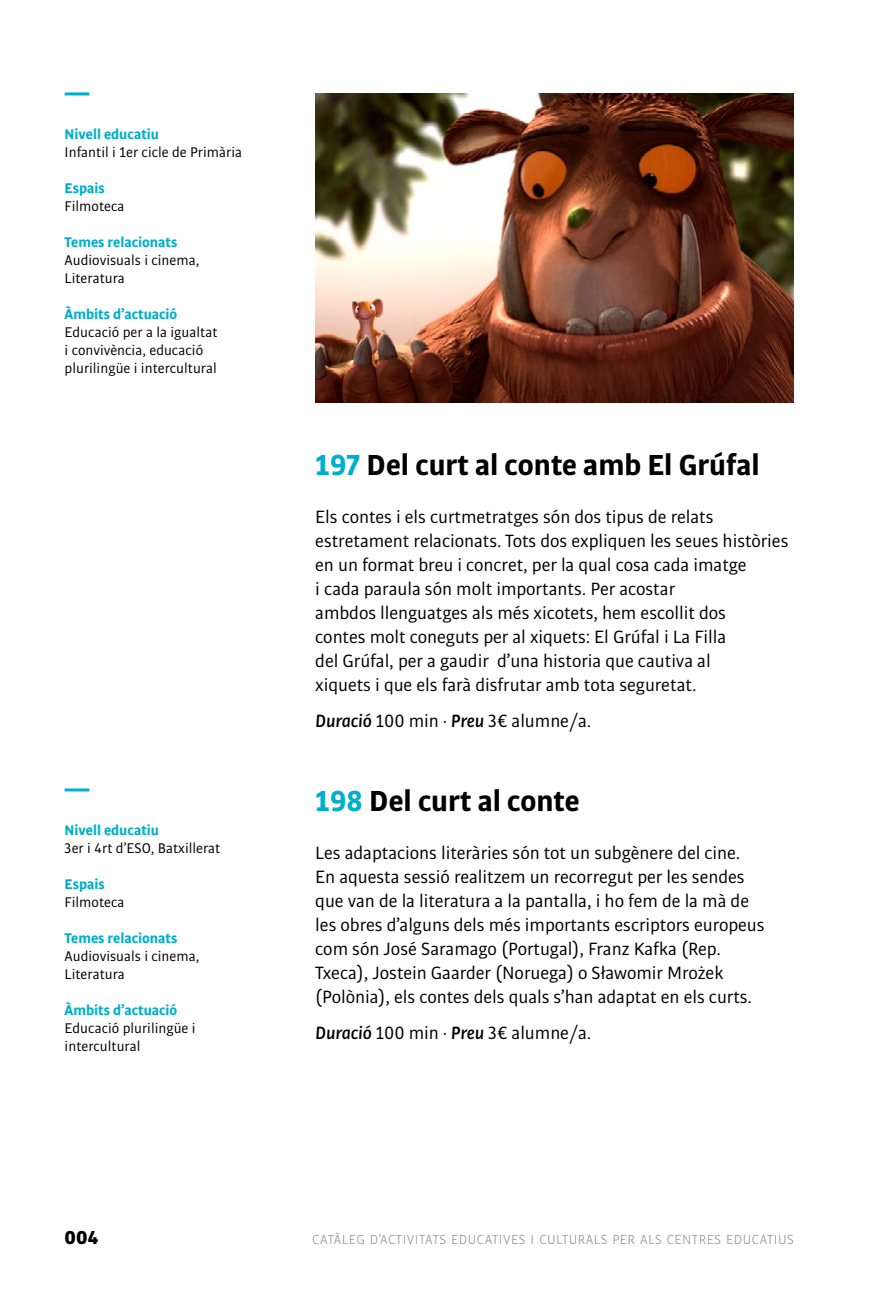
<style>
.page{position:relative;width:879px;height:1304px;background:#fff}
.page>*{position:absolute;margin:0;border:0;box-sizing:border-box;transform-origin:0 0}
.t1{font:700 31px "Bulo";color:#000}
.t2{font:900 20px "Bulo";color:#000}
.t3{font:19px/24px "Bulo";letter-spacing:-.005em;color:#000}
.t4{font:15px/18px "Bulo";color:#000}
.t5{font:700 15px "Bulo";color:#00afcb}
.t6{font:300 14px "Bulo";letter-spacing:.03em;color:#878786}
.s1{color:#00afcb}
.s2{font-weight:500;font-style:italic}
</style>
<div class="page">
<hr style="left:65px;top:788px;width:24px;height:3px;background:#00afcb">
<hr style="left:65px;top:92px;width:24px;height:3px;background:#00afcb">
<img style="left:315px;top:93px;width:479px;height:309px">
<p class="t5" style="left:65px;top:125px;width:96px">Nivell educatiu</p>
<p class="t4" style="left:65px;top:143px;width:179px">Infantil i 1er cicle de Primària</p>
<p class="t5" style="left:65px;top:179px;width:42px">Espais</p>
<p class="t4" style="left:65px;top:197px;width:61px">Filmoteca</p>
<p class="t5" style="left:65px;top:233px;width:114px">Temes relacionats</p>
<p class="t4" style="left:65px;top:251px;width:136px">Audiovisuals i cinema,<br>Literatura</p>
<p class="t5" style="left:65px;top:305px;width:114px">Àmbits d’actuació</p>
<p class="t4" style="left:65px;top:323px;width:154px">Educació per a la igualtat i convivència, educació plurilingüe i intercultural</p>
<p class="t5" style="left:65px;top:821px;width:96px">Nivell educatiu</p>
<p class="t4" style="left:65px;top:839px;width:157px">3er i 4rt d’ESO, Batxillerat</p>
<p class="t5" style="left:65px;top:875px;width:42px">Espais</p>
<p class="t4" style="left:65px;top:893px;width:61px">Filmoteca</p>
<p class="t5" style="left:65px;top:929px;width:114px">Temes relacionats</p>
<p class="t4" style="left:65px;top:947px;width:136px">Audiovisuals i cinema,<br>Literatura</p>
<p class="t5" style="left:65px;top:1001px;width:114px">Àmbits d’actuació</p>
<p class="t4" style="left:65px;top:1019px;width:133px">Educació plurilingüe i intercultural</p>
<h1 class="t1" style="left:315px;top:445px;width:446px"><span class="s1">197</span> Del curt al conte amb El Grúfal</h1>
<p class="t3" style="left:315px;top:505px;width:475px">Els contes i els curtmetratges són dos tipus de relats estretament relacionats. Tots dos expliquen les seues històries en un format breu i concret, per la qual cosa cada imatge<br>i cada paraula són molt importants. Per acostar<br>ambdos llenguatges als més xicotets, hem escollit dos<br>contes molt coneguts per al xiquets: El Grúfal i La Filla<br>del Grúfal, per a gaudir d’una historia que cautiva al<br>xiquets i que els farà disfrutar amb tota seguretat.</p>
<p class="t3" style="left:315px;top:709px;width:277px"><span class="s2">Duració</span> 100 min · <span class="s2">Preu</span> 3€ alumne/a.</p>
<h1 class="t1" style="left:315px;top:781px;width:266px"><span class="s1">198</span> Del curt al conte</h1>
<p class="t3" style="left:315px;top:841px;width:451px">Les adaptacions literàries són tot un subgènere del cine.<br>En aquesta sessió realitzem un recorregut per les sendes que van de la literatura a la pantalla, i ho fem de la mà de les obres d’alguns dels més importants escriptors europeus com són José Saramago (Portugal), Franz Kafka (Rep.<br>Txeca), Jostein Gaarder (Noruega) o Sławomir Mrożek (Polònia), els contes dels quals s’han adaptat en els curts.</p>
<p class="t3" style="left:315px;top:1021px;width:277px"><span class="s2">Duració</span> 100 min · <span class="s2">Preu</span> 3€ alumne/a.</p>
<p class="t2" style="left:65px;top:1224px;width:36px">004</p>
<p class="t6" style="left:312px;top:1230px;width:483px">CATÀLEG D’ACTIVITATS EDUCATIVES I CULTURALS PER ALS CENTRES EDUCATIUS</p>
</div>
